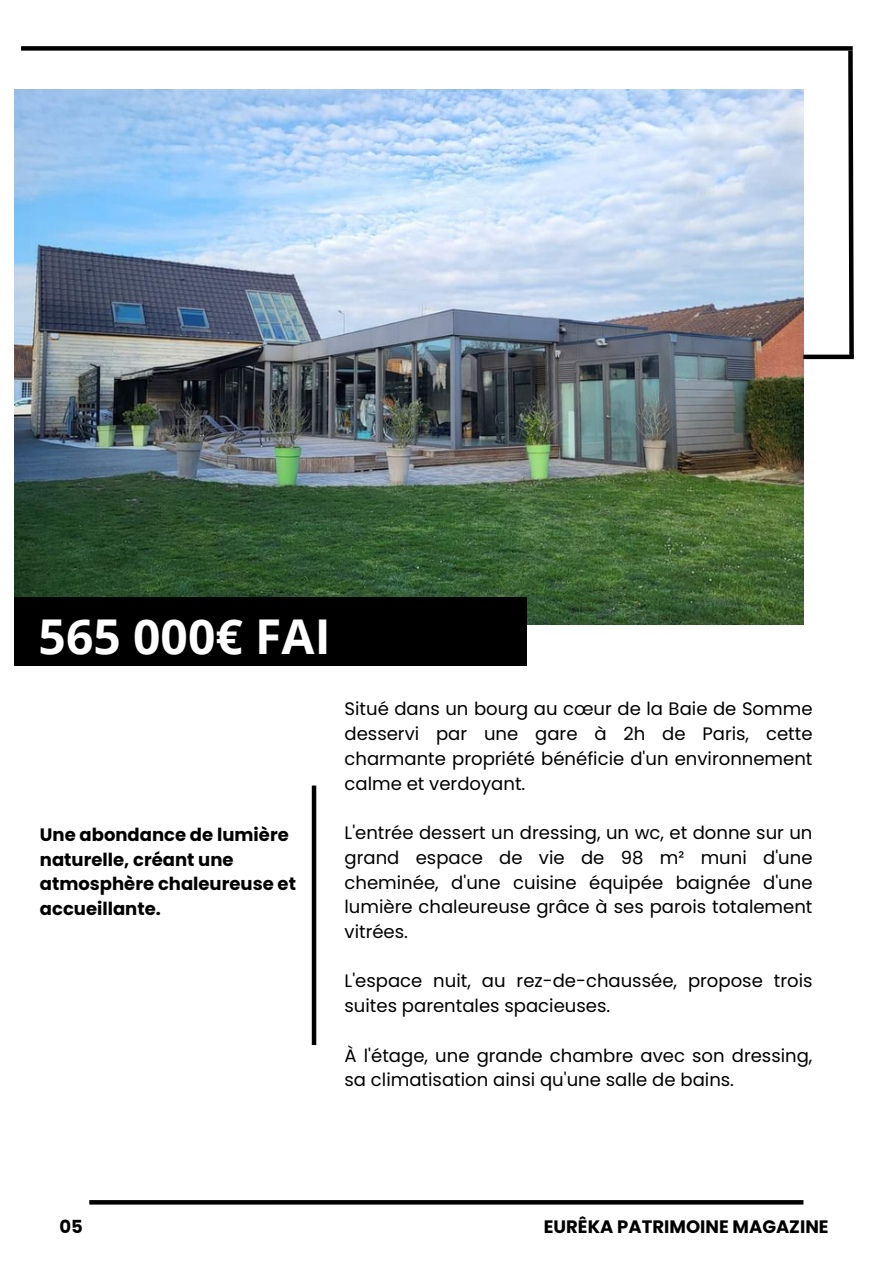
<style>
.page{position:relative;width:893px;height:1264px;background:#fff}
.page>*{position:absolute;margin:0;border:0;box-sizing:border-box;transform-origin:0 0}
.t1{font:700 48px "Open Sans";color:#fff}
.t2{font:18px/24.8px "Poppins";color:#000;text-align:justify}
.t3{font:700 18px/24.8px "Poppins";color:#000}
</style>
<div class="page">
<img style="left:14px;top:89px;width:789px;height:535px">
<hr style="left:312px;top:785px;width:4px;height:260px;background:#000">
<div style="left:21px;top:46px;width:831px;height:5px;background:#000"></div>
<svg style="left:845px;top:46px;width:9px;height:314px"></svg>
<div style="left:803px;top:354px;width:50px;height:5px;background:#000"></div>
<div style="left:14px;top:597px;width:512px;height:68px;background:#000"></div>
<svg style="left:89px;top:1200px;width:714px;height:4px;background:#050505"></svg>
<p class="t1" style="left:39px;top:603px;width:293px">565 000€ FAI</p>
<p class="t3" style="left:40px;top:822px;width:257px">Une abondance de lumière naturelle, créant une atmosphère chaleureuse et accueillante.</p>
<p class="t2" style="left:344px;top:696px;width:469px">Situé dans un bourg au cœur de la Baie de Somme desservi par une gare à 2h de Paris, cette charmante propriété bénéficie d'un environnement calme et verdoyant.</p>
<p class="t2" style="left:344px;top:820px;width:469px">L'entrée dessert un dressing, un wc, et donne sur un grand espace de vie de 98 m² muni d'une cheminée, d'une cuisine équipée baignée d'une lumière chaleureuse grâce à ses parois totalement vitrées.</p>
<p class="t2" style="left:344px;top:968px;width:469px">L'espace nuit, au rez-de-chaussée, propose trois suites parentales spacieuses.</p>
<p class="t2" style="left:344px;top:1042px;width:469px">À l'étage, une grande chambre avec son dressing, sa climatisation ainsi qu'une salle de bains.</p>
<p class="t3" style="left:59px;top:1214px;width:25px">05</p>
<p class="t3" style="left:543px;top:1214px;width:286px">EURÊKA PATRIMOINE MAGAZINE</p>
</div>
